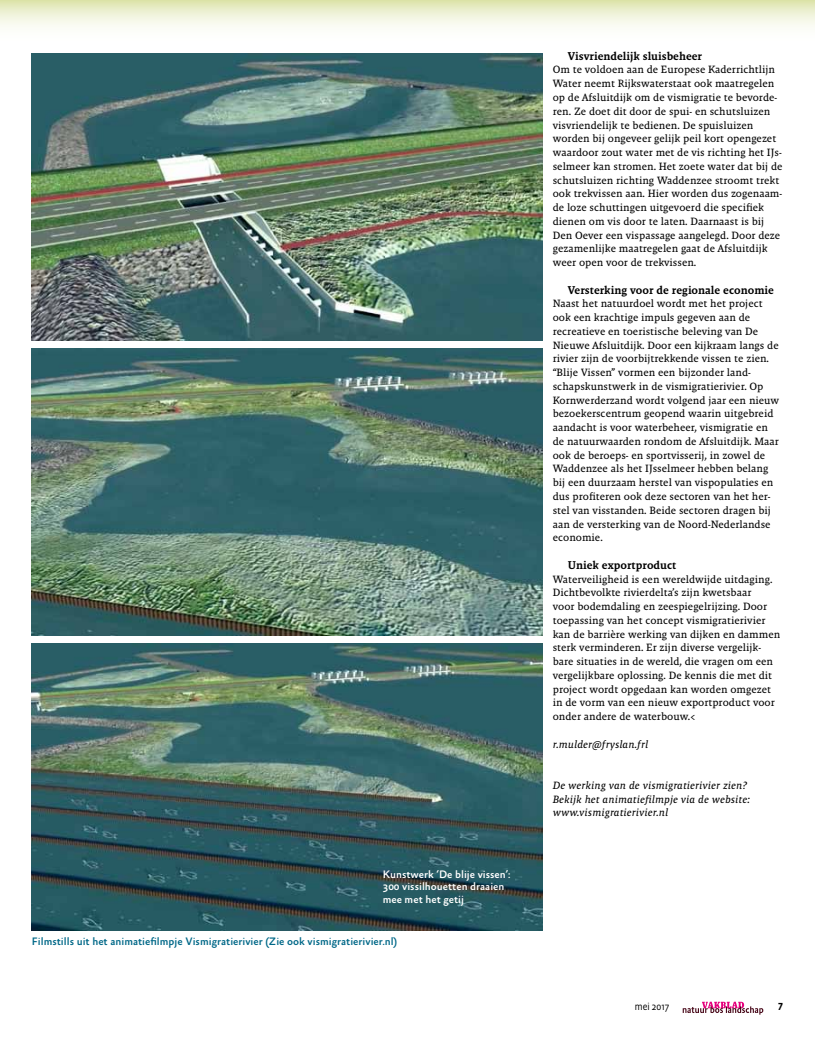
<style>
.page{position:relative;width:815px;height:1046px;background:#fff}
.page>*{position:absolute;margin:0;border:0;box-sizing:border-box;transform-origin:0 0}
.t1{font:11.5px "Malaga Med";color:#000}
.t2{font:500 11px "Absara Sans";color:#006888}
.t3{font:500 11px/12.5px "Absara Sans";color:#fff}
.t4{font:10.75px/13.8px "Malaga Reg";color:#000}
.t5{font:italic 10.75px/13.8px "Malaga Reg";color:#000}
.t6{font:300 10.38px "Absara Sans Head";color:#000}
.t7{font:500 10.38px "Absara Sans TF Head";color:#000}
</style>
<div class="page">
<img style="left:32px;top:348px;width:510px;height:287px">
<img style="left:32px;top:643px;width:510px;height:287px">
<img style="left:32px;top:53px;width:510px;height:287px">
<svg style="left:683px;top:1001px;width:80px;height:13px"></svg>
<svg style="left:0;top:0;width:815px;height:27px;background:#edf0d4"></svg>
<p class="t3" style="left:383px;top:868px;width:129px">Kunstwerk ‘De blije vissen’:<br>300 vissilhouetten draaien mee met het getij</p>
<p class="t2" style="left:32px;top:935px;width:367px">Filmstills uit het animatiefilmpje Vismigratierivier (Zie ook vismigratierivier.nl)</p>
<p class="t1" style="left:568px;top:49px;width:136px">Visvriendelijk sluisbeheer</p>
<p class="t4" style="left:553px;top:63px;width:231px">Om te voldoen aan de Europese Kaderrichtlijn Water neemt Rijkswaterstaat ook maatregelen op de Afsluitdijk om de vismigratie te bevorde&shy;ren. Ze doet dit door de spui- en schutsluizen visvriendelijk te bedienen. De spuisluizen worden bij ongeveer gelijk peil kort opengezet waardoor zout water met de vis richting het IJs&shy;selmeer kan stromen. Het zoete water dat bij de schutsluizen richting Waddenzee stroomt trekt ook trekvissen aan. Hier worden dus zogenaam&shy;de loze schuttingen uitgevoerd die specifiek dienen om vis door te laten. Daarnaast is bij Den Oever een vispassage aangelegd. Door deze gezamenlijke maatregelen gaat de Afsluitdijk weer open voor de trekvissen.</p>
<p class="t1" style="left:568px;top:283px;width:208px">Versterking voor de regionale economie</p>
<p class="t4" style="left:553px;top:297px;width:228px">Naast het natuurdoel wordt met het project ook een krachtige impuls gegeven aan de recreatieve en toeristische beleving van De Nieuwe Afsluitdijk. Door een kijkraam langs de rivier zijn de voorbijtrekkende vissen te zien. “Blije Vissen” vormen een bijzonder land&shy;schapskunstwerk in de vismigratierivier. Op Kornwerderzand wordt volgend jaar een nieuw bezoekerscentrum geopend waarin uitgebreid aandacht is voor waterbeheer, vismigratie en de natuurwaarden rondom de Afsluitdijk. Maar ook de beroeps- en sportvisserij, in zowel de Waddenzee als het IJsselmeer hebben belang bij een duurzaam herstel van vispopulaties en dus profiteren ook deze sectoren van het her&shy;stel van visstanden. Beide sectoren dragen bij aan de versterking van de Noord-Nederlandse economie.</p>
<p class="t1" style="left:568px;top:558px;width:110px">Uniek exportproduct</p>
<p class="t4" style="left:553px;top:572px;width:229px">Waterveiligheid is een wereldwijde uitdaging.<br>Dichtbevolkte rivierdelta’s zijn kwetsbaar<br>voor bodemdaling en zeespiegelrijzing. Door toepassing van het concept vismigratierivier kan de barrière werking van dijken en dammen sterk verminderen. Er zijn diverse vergelijk&shy;bare situaties in de wereld, die vragen om een vergelijkbare oplossing. De kennis die met dit project wordt opgedaan kan worden omgezet in de vorm van een nieuw exportproduct voor onder andere de waterbouw.&lt;</p>
<p class="t5" style="left:553px;top:737px;width:97px">r.mulder@fryslan.frl</p>
<p class="t5" style="left:553px;top:778px;width:199px">De werking van de vismigratierivier zien?<br>Bekijk het animatiefilmpje via de website: www.vismigratierivier.nl</p>
<p class="t6" style="left:635px;top:999px;width:36px">mei 2017</p>
<p class="t7" style="left:778px;top:999px;width:6px">7</p>
</div>
